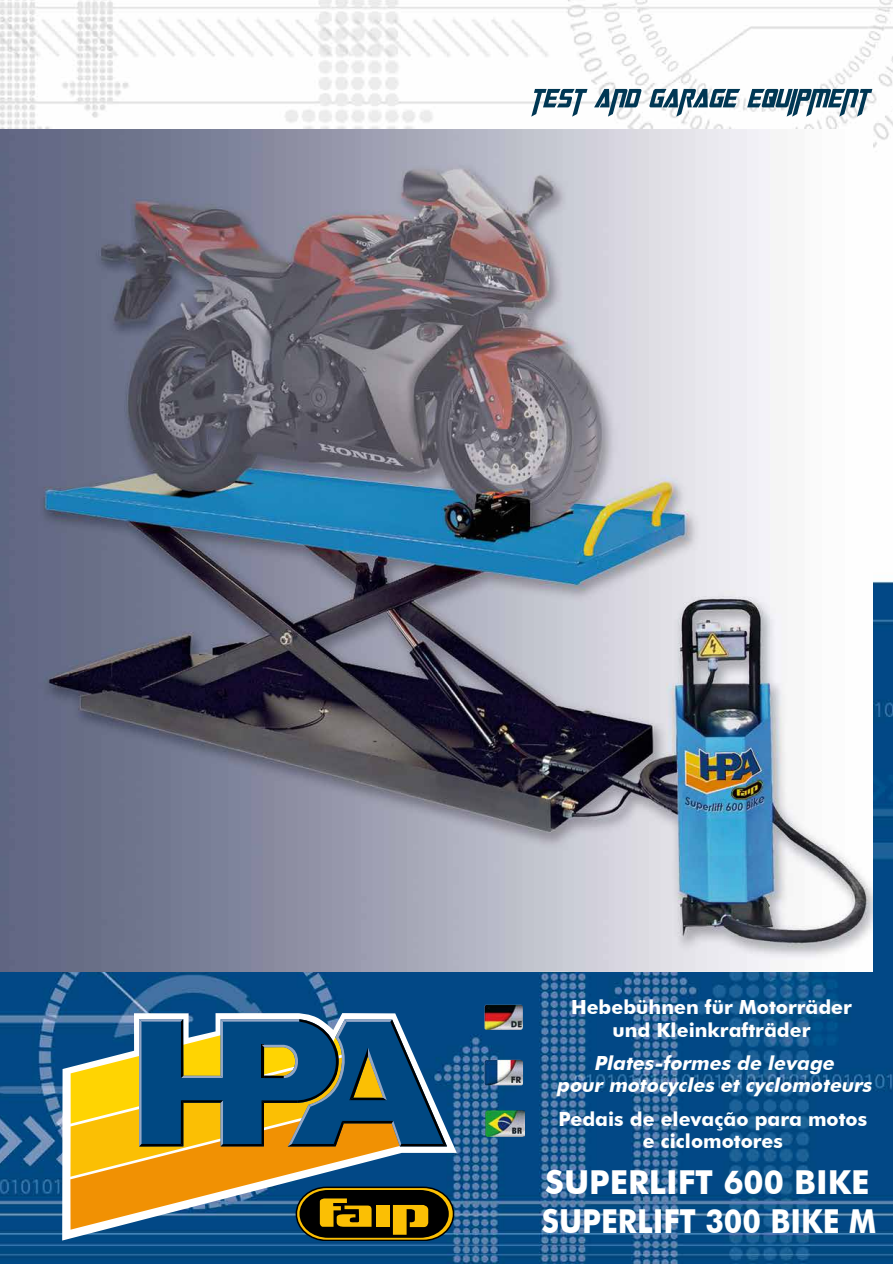
<style>
.page{position:relative;width:893px;height:1264px;background:#fff}
.page>*{position:absolute;margin:0;border:0;box-sizing:border-box;transform-origin:0 0}
.t1{font:700 33px "Futura BT";color:#fff;scale:.9 1}
.t2{font:700 33px "Futura BT";color:#fff}
.t3{font:700 19.5px/22.5px "Futura BT";color:#fff;text-align:center}
.t4{font:italic 700 19.5px/22.5px "Futura BT";color:#fff;text-align:center}
</style>
<div class="page">
<img style="left:0;top:0;width:893px;height:1263px">
<svg style="left:62px;top:1013px;width:395px;height:227px"></svg>
<svg style="left:70px;top:1176px;width:367px;height:53px;background:#8e8260"></svg>
<svg style="left:70px;top:1019px;width:377px;height:157px;background:#6a785c"></svg>
<svg style="left:296px;top:1186px;width:158px;height:54px;background:#55460c"></svg>
<svg style="left:531px;top:89px;width:341px;height:28px"></svg>
<img style="left:0;top:129px;width:872px;height:842px">
<img style="left:484px;top:1004px;width:39px;height:25px">
<img style="left:484px;top:1059px;width:39px;height:26px">
<img style="left:485px;top:1110px;width:39px;height:26px">
<p class="t3" style="left:571px;top:995px;width:282px">Hebebühnen für Motorräder und Kleinkrafträder</p>
<p class="t4" style="left:556px;top:1051px;width:321px">Plates-formes de levage<br>pour motocycles et cyclomoteurs</p>
<p class="t3" style="left:558px;top:1107px;width:310px">Pedais de elevação para motos e ciclomotores</p>
<p class="t2" style="left:545px;top:1161px;width:326px">SUPERLIFT 600 BIKE</p>
<p class="t1" style="left:542px;top:1200px;width:373px">SUPERLIFT 300 BIKE M</p>
</div>
